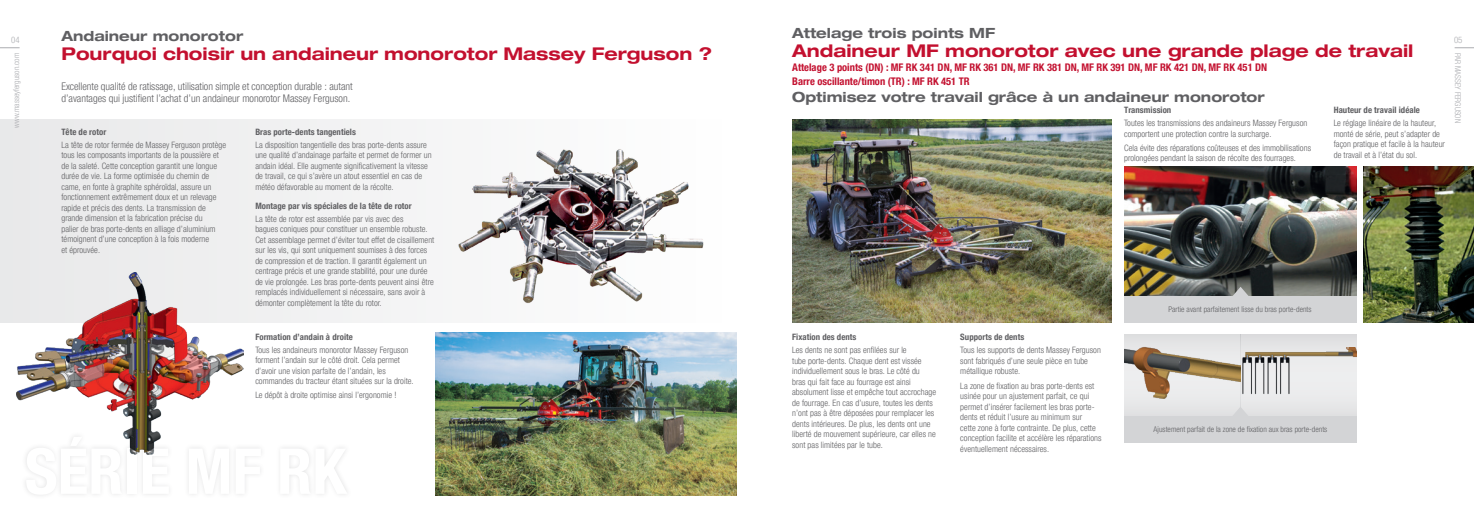
<style>
.page{position:relative;width:1474px;height:521px;background:#fff}
.page>*{position:absolute;margin:0;border:0;box-sizing:border-box;transform-origin:0 0}
.t1{font:700 condensed 63.35px "Helvetica Neue LTW1 G";color:#fff}
.Heading_-_Red{font:700 expanded 17.5px "Helvetica Neue LTW1 G";color:#c3102f}
.Heading_2_-_Red{font:700 expanded 14px "Helvetica Neue LTW1 G";color:#5f5f62}
.Intro_-_Grey{font:300 condensed 10.5px/12.2px "Helvetica Neue LTW1 G";color:#5f5f62}
.Heading_3_-_Red{font:700 condensed 10.5px "Helvetica Neue LTW1 G";color:#c3102f}
.Body_-_Grey{font:300 condensed 8.75px/10.5px "Helvetica Neue LTW1 G";letter-spacing:.005em;color:#5f5f62}
.Subheading{font:700 condensed 8.75px "Helvetica Neue LTW1 G";letter-spacing:.005em;color:#5f5f62}
.t2{font:300 condensed 8.75px "Helvetica Neue LTW1 G";color:#abacb0}
.Body_Grey_9pt_Centre{font:300 condensed 7.88px "Helvetica Neue LTW1 G";letter-spacing:.005em;color:#5f5f62}
.t3{font:300 condensed 7.88px "Helvetica Neue LTW1 G";color:#abacb0}
</style>
<div class="page">
<div style="left:1124px;top:334px;width:116px;height:82px;background:#e4e5e6"></div>
<div style="left:1239px;top:334px;width:117px;height:82px;background:#e4e4e5"></div>
<img style="left:1124px;top:166px;width:232px;height:130px">
<div style="left:21px;top:432px;width:331px;height:68px;background:#5f5f62;opacity:.17"></div>
<div style="left:0;top:120px;width:725px;height:202px;background:#f0f0f1"></div>
<div style="left:1124px;top:296px;width:232px;height:26px;background:#d3d4d6"></div>
<div style="left:1124px;top:416px;width:232px;height:26px;background:#d3d4d6"></div>
<svg style="left:1232px;top:287px;width:16px;height:9px"></svg>
<svg style="left:1233px;top:407px;width:15px;height:9px"></svg>
<img style="left:792px;top:120px;width:319px;height:202px">
<img style="left:458px;top:122px;width:248px;height:197px">
<img style="left:17px;top:273px;width:226px;height:182px">
<img style="left:1363px;top:166px;width:110px;height:156px">
<img style="left:1240px;top:348px;width:115px;height:46px">
<img style="left:1124px;top:347px;width:115px;height:52px">
<img style="left:435px;top:332px;width:302px;height:163px">
<svg style="left:0;top:47px;width:20px;height:1px"></svg>
<svg style="left:1455px;top:48px;width:18px;height:1px"></svg>
<p class="t2" style="left:11px;top:35px;width:10px">04</p>
<p class="t3" style="left:12px;top:128px;width:77px;rotate:-90deg">www.masseyferguson.com</p>
<p class="Heading_2_-_Red" style="left:61px;top:27px;width:183px">Andaineur monorotor</p>
<p class="Heading_-_Red" style="left:61px;top:43px;width:652px">Pourquoi choisir un andaineur monorotor Massey Ferguson ?</p>
<p class="Intro_-_Grey" style="left:61px;top:80px;width:293px">Excellente qualité de ratissage, utilisation simple et conception durable : autant d’avantages qui justifient l’achat d’un andaineur monorotor Massey Ferguson.</p>
<p class="Subheading" style="left:61px;top:126px;width:46px">Tête de rotor</p>
<p class="Body_-_Grey" style="left:61px;top:139px;width:166px">La tête de rotor fermée de Massey Ferguson protège tous les composants importants de la poussière et de la saleté. Cette conception garantit une longue durée de vie. La forme optimisée du chemin de came, en fonte à graphite sphéroïdal, assure un fonctionnement extrêmement doux et un relevage rapide et précis des dents. La transmission de grande dimension et la fabrication précise du<br>palier de bras porte-dents en alliage d’aluminium témoignent d’une conception à la fois moderne<br>et éprouvée.</p>
<p class="Subheading" style="left:255px;top:126px;width:102px">Bras porte-dents tangentiels</p>
<p class="Body_-_Grey" style="left:255px;top:139px;width:178px">La disposition tangentielle des bras porte-dents assure une qualité d’andainage parfaite et permet de former un andain idéal. Elle augmente significativement la vitesse de travail, ce qui s’avère un atout essentiel en cas de météo défavorable au moment de la récolte.</p>
<p class="Subheading" style="left:255px;top:200px;width:158px">Montage par vis spéciales de la tête de rotor</p>
<p class="Body_-_Grey" style="left:255px;top:213px;width:180px">La tête de rotor est assemblée par vis avec des<br>bagues coniques pour constituer un ensemble robuste.<br>Cet assemblage permet d’éviter tout effet de cisaillement sur les vis, qui sont uniquement soumises à des forces de compression et de traction. Il garantit également un centrage précis et une grande stabilité, pour une durée de vie prolongée. Les bras porte-dents peuvent ainsi être remplacés individuellement si nécessaire, sans avoir à démonter complètement la tête du rotor.</p>
<p class="Subheading" style="left:255px;top:331px;width:99px">Formation d’andain à droite</p>
<p class="Body_-_Grey" style="left:255px;top:344px;width:160px">Tous les andaineurs monorotor Massey Ferguson forment l’andain sur le côté droit. Cela permet d’avoir une vision parfaite de l’andain, les commandes du tracteur étant situées sur la droite.</p>
<p class="Body_-_Grey" style="left:255px;top:390px;width:143px">Le dépôt à droite optimise ainsi l’ergonomie !</p>
<p class="t1" style="left:25px;top:433px;width:323px">SÉRIE MF RK</p>
<p class="Heading_2_-_Red" style="left:792px;top:24px;width:204px">Attelage trois points MF</p>
<p class="Heading_-_Red" style="left:792px;top:39px;width:622px">Andaineur MF monorotor avec une grande plage de travail</p>
<p class="Heading_3_-_Red" style="left:792px;top:61px;width:476px">Attelage 3 points (DN) : MF RK 341 DN, MF RK 361 DN, MF RK 381 DN, MF RK 391 DN, MF RK 421 DN, MF RK 451 DN</p>
<p class="Heading_3_-_Red" style="left:792px;top:75px;width:179px">Barre oscillante/timon (TR) : MF RK 451 TR</p>
<p class="Heading_2_-_Red" style="left:792px;top:87px;width:474px">Optimisez votre travail grâce à un andaineur monorotor</p>
<p class="Subheading" style="left:1124px;top:105px;width:49px">Transmission</p>
<p class="Body_-_Grey" style="left:1124px;top:118px;width:185px">Toutes les transmissions des andaineurs Massey Ferguson comportent une protection contre la surcharge.</p>
<p class="Body_-_Grey" style="left:1124px;top:143px;width:188px">Cela évite des réparations coûteuses et des immobilisations prolongées pendant la saison de récolte des fourrages.</p>
<p class="Subheading" style="left:1333px;top:105px;width:88px">Hauteur de travail idéale</p>
<p class="Body_-_Grey" style="left:1333px;top:118px;width:113px">Le réglage linéaire de la hauteur, monté de série, peut s’adapter de façon pratique et facile à la hauteur de travail et à l’état du sol.</p>
<p class="t2" style="left:1453px;top:35px;width:10px">05</p>
<p class="t3" style="left:1462px;top:53px;width:72px;rotate:90deg">PAR MASSEY FERGUSON</p>
<p class="Subheading" style="left:792px;top:332px;width:66px">Fixation des dents</p>
<p class="Body_-_Grey" style="left:792px;top:345px;width:145px">Les dents ne sont pas enfilées sur le<br>tube porte-dents. Chaque dent est vissée individuellement sous le bras. Le côté du<br>bras qui fait face au fourrage est ainsi absolument lisse et empêche tout accrochage de fourrage. En cas d’usure, toutes les dents n’ont pas à être déposées pour remplacer les dents intérieures. De plus, les dents ont une liberté de mouvement supérieure, car elles ne sont pas limitées par le tube.</p>
<p class="Subheading" style="left:960px;top:332px;width:65px">Supports de dents</p>
<p class="Body_-_Grey" style="left:960px;top:345px;width:142px">Tous les supports de dents Massey Ferguson sont fabriqués d’une seule pièce en tube métallique robuste.</p>
<p class="Body_-_Grey" style="left:960px;top:380px;width:143px">La zone de fixation au bras porte-dents est usinée pour un ajustement parfait, ce qui permet d’insérer facilement les bras porte&shy;dents et réduit l’usure au minimum sur<br>cette zone à forte contrainte. De plus, cette conception facilite et accélère les réparations éventuellement nécessaires.</p>
<p class="Body_Grey_9pt_Centre" style="left:1168px;top:305px;width:144px">Partie avant parfaitement lisse du bras porte-dents</p>
<p class="Body_Grey_9pt_Centre" style="left:1153px;top:425px;width:175px">Ajustement parfait de la zone de fixation aux bras porte-dents</p>
</div>
